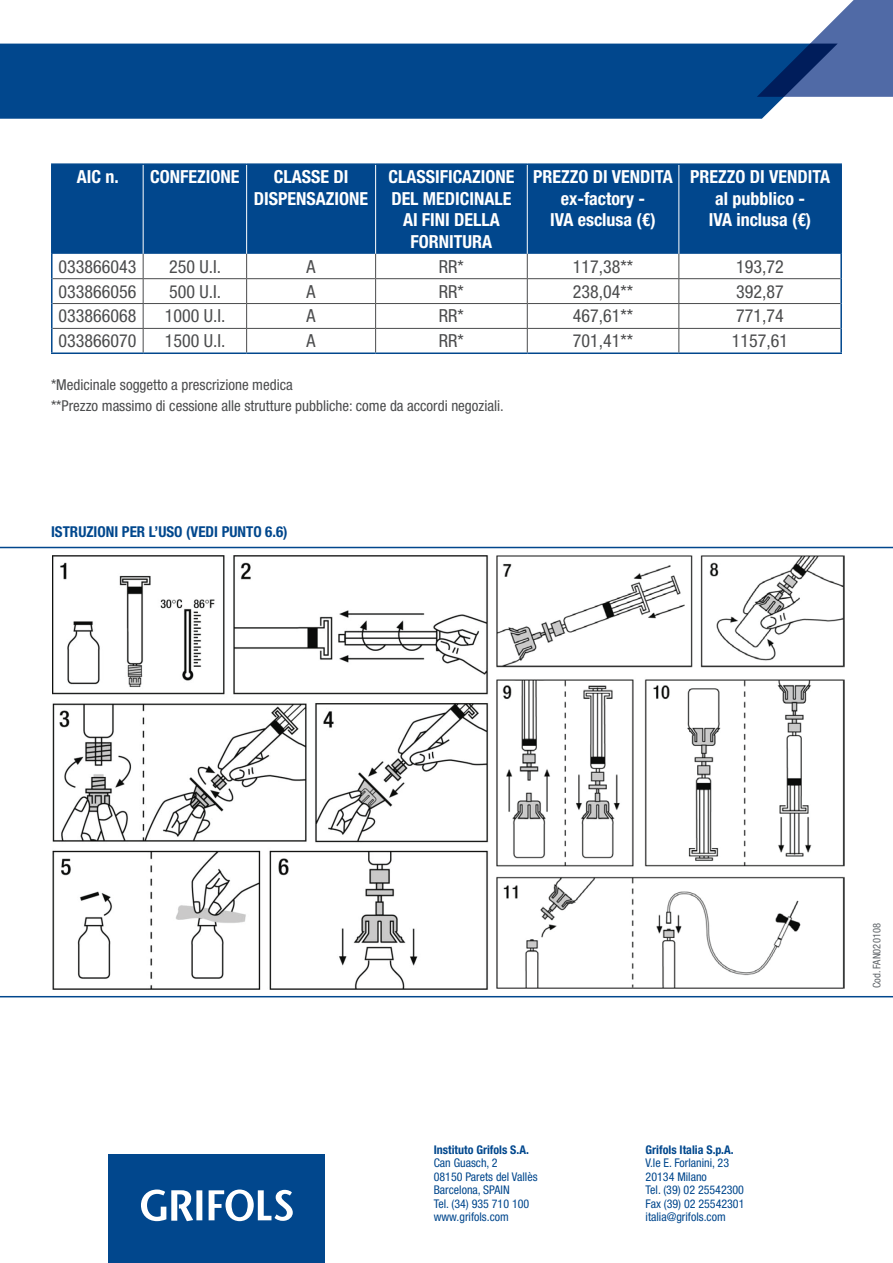
<style>
.page{position:relative;width:893px;height:1263px;background:#fff}
.page>*{position:absolute;margin:0;border:0;box-sizing:border-box;transform-origin:0 0}
.t1{font:700 condensed 18px/21.6px "Helvetica Neue LT Std";color:#fff;text-align:center}
.t2{font:condensed 18px "Helvetica Neue LT Std";color:#4b4c4d}
.t3{font:condensed 15px "Helvetica Neue LT Std";color:#4b4c4d}
.t4{font:700 condensed 15px "Helvetica Neue LT Std";color:#01478d}
.t5{font:condensed 12px/13.5px "Helvetica Neue LT Std";color:#01478d}
.t6{font:700 condensed 12px "Helvetica Neue LT Std";color:#01478d}
.t7{font:condensed 10.5px "Helvetica Neue LT Std";color:#5e6367}
</style>
<div class="page">
<div style="left:53px;top:165px;width:787px;height:89px;background:#01478d"></div>
<hr style="left:143px;top:165px;width:1px;height:89px;background:#fff">
<hr style="left:246px;top:165px;width:1px;height:89px;background:#fff">
<hr style="left:375px;top:165px;width:1px;height:89px;background:#fff">
<hr style="left:527px;top:165px;width:1px;height:89px;background:#fff">
<hr style="left:678px;top:165px;width:1px;height:89px;background:#fff">
<hr style="left:53px;top:278px;width:90px;height:1px;background:#4b4c4d">
<hr style="left:143px;top:278px;width:104px;height:1px;background:#4b4c4d">
<hr style="left:247px;top:278px;width:129px;height:1px;background:#4b4c4d">
<hr style="left:376px;top:278px;width:151px;height:1px;background:#4b4c4d">
<hr style="left:527px;top:278px;width:152px;height:1px;background:#4b4c4d">
<hr style="left:679px;top:278px;width:161px;height:1px;background:#4b4c4d">
<hr style="left:53px;top:303px;width:90px;height:1px;background:#4b4c4d">
<hr style="left:143px;top:303px;width:104px;height:1px;background:#4b4c4d">
<hr style="left:247px;top:303px;width:129px;height:1px;background:#4b4c4d">
<hr style="left:376px;top:303px;width:151px;height:1px;background:#4b4c4d">
<hr style="left:527px;top:303px;width:152px;height:1px;background:#4b4c4d">
<hr style="left:679px;top:303px;width:161px;height:1px;background:#4b4c4d">
<hr style="left:53px;top:328px;width:90px;height:1px;background:#4b4c4d">
<hr style="left:143px;top:328px;width:104px;height:1px;background:#4b4c4d">
<svg style="left:143px;top:254px;width:1px;height:98px"></svg>
<hr style="left:247px;top:328px;width:129px;height:1px;background:#4b4c4d">
<svg style="left:246px;top:254px;width:1px;height:98px"></svg>
<hr style="left:376px;top:328px;width:151px;height:1px;background:#4b4c4d">
<svg style="left:375px;top:254px;width:1px;height:98px"></svg>
<hr style="left:527px;top:328px;width:152px;height:1px;background:#4b4c4d">
<svg style="left:527px;top:254px;width:1px;height:98px"></svg>
<hr style="left:679px;top:328px;width:161px;height:1px;background:#4b4c4d">
<svg style="left:678px;top:254px;width:1px;height:98px"></svg>
<hr style="left:51px;top:165px;width:2px;height:89px;background:#01478d">
<hr style="left:51px;top:163px;width:92px;height:2px;background:#01478d">
<hr style="left:143px;top:163px;width:104px;height:2px;background:#01478d">
<hr style="left:247px;top:163px;width:129px;height:2px;background:#01478d">
<hr style="left:376px;top:163px;width:151px;height:2px;background:#01478d">
<hr style="left:527px;top:163px;width:152px;height:2px;background:#01478d">
<hr style="left:679px;top:163px;width:163px;height:2px;background:#01478d">
<hr style="left:840px;top:165px;width:2px;height:89px;background:#01478d">
<hr style="left:51px;top:254px;width:2px;height:25px;background:#01478d">
<hr style="left:840px;top:254px;width:2px;height:25px;background:#01478d">
<hr style="left:51px;top:279px;width:2px;height:25px;background:#01478d">
<hr style="left:51px;top:304px;width:2px;height:24px;background:#01478d">
<hr style="left:840px;top:279px;width:2px;height:25px;background:#01478d">
<hr style="left:840px;top:304px;width:2px;height:24px;background:#01478d">
<hr style="left:51px;top:328px;width:2px;height:24px;background:#01478d">
<hr style="left:51px;top:352px;width:92px;height:2px;background:#01478d">
<hr style="left:143px;top:352px;width:104px;height:2px;background:#01478d">
<hr style="left:247px;top:352px;width:129px;height:2px;background:#01478d">
<hr style="left:376px;top:352px;width:151px;height:2px;background:#01478d">
<hr style="left:527px;top:352px;width:152px;height:2px;background:#01478d">
<hr style="left:840px;top:328px;width:2px;height:24px;background:#01478d">
<hr style="left:679px;top:352px;width:163px;height:2px;background:#01478d">
<img style="left:52px;top:556px;width:437px;height:442px">
<img style="left:497px;top:555px;width:347px;height:433px">
<hr style="left:0;top:547px;width:893px;height:1px;background:#01478d">
<hr style="left:0;top:996px;width:893px;height:1px;background:#01478d">
<div style="left:108px;top:1154px;width:217px;height:109px;background:#01478d"></div>
<svg style="left:141px;top:1189px;width:152px;height:32px"></svg>
<div style="left:0;top:44px;width:784px;height:75px;background:#01478d"></div>
<svg style="left:757px;top:0;width:136px;height:97px"></svg>
<p class="t1" style="left:77px;top:166px;width:43px">AIC n.</p>
<p class="t1" style="left:150px;top:166px;width:91px">CONFEZIONE</p>
<p class="t1" style="left:274px;top:166px;width:76px">CLASSE DI</p>
<p class="t1" style="left:254px;top:187px;width:116px">DISPENSAZIONE</p>
<p class="t1" style="left:388px;top:166px;width:127px">CLASSIFICAZIONE</p>
<p class="t1" style="left:391px;top:187px;width:122px">DEL MEDICINALE</p>
<p class="t1" style="left:403px;top:209px;width:98px">AI FINI DELLA<br>FORNITURA</p>
<p class="t1" style="left:533px;top:166px;width:141px">PREZZO DI VENDITA</p>
<p class="t1" style="left:561px;top:187px;width:86px">ex-factory -</p>
<p class="t1" style="left:550px;top:209px;width:107px">IVA esclusa (€)</p>
<p class="t1" style="left:690px;top:166px;width:141px">PREZZO DI VENDITA</p>
<p class="t1" style="left:715px;top:187px;width:91px">al pubblico -</p>
<p class="t1" style="left:709px;top:209px;width:104px">IVA inclusa (€)</p>
<p class="t2" style="left:59px;top:256px;width:79px">033866043</p>
<p class="t2" style="left:169px;top:256px;width:53px">250 U.I.</p>
<p class="t2" style="left:307px;top:256px;width:10px">A</p>
<p class="t2" style="left:439px;top:256px;width:27px">RR*</p>
<p class="t2" style="left:573px;top:256px;width:62px">117,38**</p>
<p class="t2" style="left:736px;top:256px;width:49px">193,72</p>
<p class="t2" style="left:59px;top:281px;width:79px">033866056</p>
<p class="t2" style="left:169px;top:281px;width:53px">500 U.I.</p>
<p class="t2" style="left:307px;top:281px;width:10px">A</p>
<p class="t2" style="left:439px;top:281px;width:27px">RR*</p>
<p class="t2" style="left:573px;top:281px;width:62px">238,04**</p>
<p class="t2" style="left:736px;top:281px;width:49px">392,87</p>
<p class="t2" style="left:59px;top:306px;width:79px">033866068</p>
<p class="t2" style="left:165px;top:306px;width:62px">1000 U.I.</p>
<p class="t2" style="left:307px;top:306px;width:10px">A</p>
<p class="t2" style="left:439px;top:306px;width:27px">RR*</p>
<p class="t2" style="left:573px;top:306px;width:62px">467,61**</p>
<p class="t2" style="left:736px;top:306px;width:49px">771,74</p>
<p class="t2" style="left:59px;top:330px;width:79px">033866070</p>
<p class="t2" style="left:165px;top:330px;width:62px">1500 U.I.</p>
<p class="t2" style="left:307px;top:330px;width:10px">A</p>
<p class="t2" style="left:439px;top:330px;width:27px">RR*</p>
<p class="t2" style="left:573px;top:330px;width:62px">701,41**</p>
<p class="t2" style="left:732px;top:330px;width:58px">1157,61</p>
<p class="t3" style="left:51px;top:376px;width:243px">*Medicinale soggetto a prescrizione medica</p>
<p class="t3" style="left:51px;top:397px;width:454px">**Prezzo massimo di cessione alle strutture pubbliche: come da accordi negoziali.</p>
<p class="t4" style="left:51px;top:523px;width:238px">ISTRUZIONI PER L’USO (VEDI PUNTO 6.6)</p>
<p class="t6" style="left:434px;top:1142px;width:97px">Instituto Grifols S.A.</p>
<p class="t5" style="left:434px;top:1156px;width:105px">Can Guasch, 2<br>08150 Parets del Vallès</p>
<p class="t5" style="left:434px;top:1183px;width:97px">Barcelona, SPAIN<br>Tel. (34) 935 710 100</p>
<p class="t5" style="left:434px;top:1210px;width:77px">www.grifols.com</p>
<p class="t6" style="left:646px;top:1142px;width:90px">Grifols Italia S.p.A.</p>
<p class="t5" style="left:646px;top:1156px;width:85px">V.le E. Forlanini, 23<br>20134 Milano</p>
<p class="t5" style="left:646px;top:1183px;width:100px">Tel. (39) 02 25542300<br>Fax (39) 02 25542301</p>
<p class="t5" style="left:646px;top:1210px;width:82px">italia@grifols.com</p>
<p class="t7" style="left:871px;top:988px;width:67px;rotate:-90deg">Cod. FAN020108</p>
</div>
